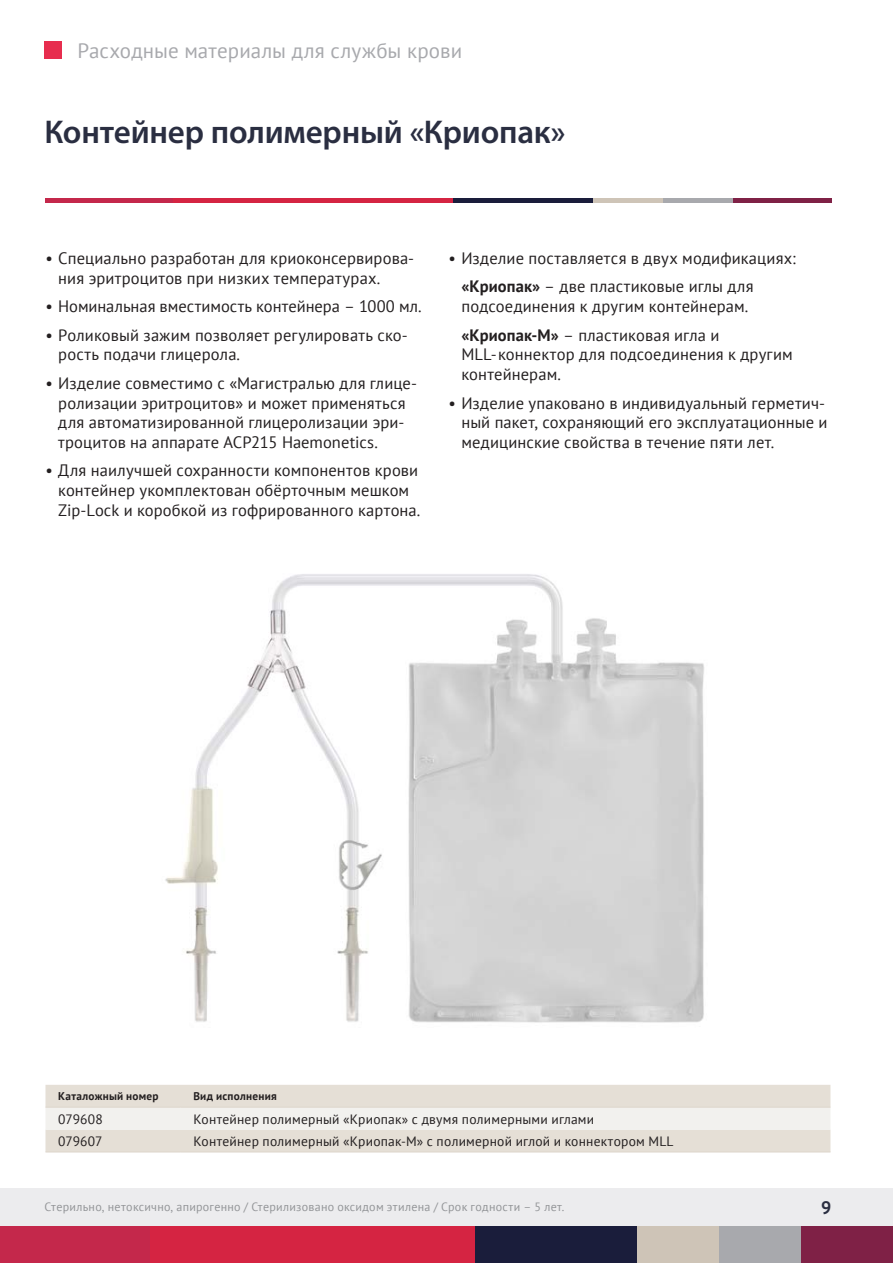
<style>
.page{position:relative;width:893px;height:1263px;background:#fff}
.page>*{position:absolute;margin:0;border:0;box-sizing:border-box;transform-origin:0 0}
.t1{font:600 33px "Myriad Pro";letter-spacing:-.005em;color:#2a2e41}
.t2{font:21px "PT Sans";letter-spacing:.005em;color:#a8a9ad}
.t3{font:700 18px "PT Sans";color:#2a2e41}
.t4{font:16.5px/19.8px "PT Sans";letter-spacing:.01em;color:#231f20}
.Table_text{font:13.5px "PT Sans";letter-spacing:.015em;color:#231f20}
.t5{font:12px "PT Sans";letter-spacing:.02em;color:#939598}
.H_Tab{font:700 11.25px "PT Sans";letter-spacing:.02em;color:#231f20}
.s1{font-weight:700}
</style>
<div class="page">
<div style="left:0;top:1226px;width:160px;height:37px;background:#c4284b"></div>
<div style="left:150px;top:1226px;width:162px;height:37px;background:#d52442"></div>
<div style="left:312px;top:1226px;width:163px;height:37px;background:#d52442"></div>
<div style="left:475px;top:1226px;width:163px;height:37px;background:#1a1d3b"></div>
<div style="left:638px;top:1226px;width:81px;height:37px;background:#cec4b7"></div>
<div style="left:800px;top:1226px;width:93px;height:37px;background:#7f2146"></div>
<div style="left:719px;top:1226px;width:81px;height:37px;background:#a8a9ad"></div>
<hr style="left:0;top:1226px;width:1px;height:37px;background:#7f2146">
<div style="left:0;top:1188px;width:893px;height:38px;background:#ececee"></div>
<div style="left:45px;top:42px;width:17px;height:17px;background:#e72d4e"></div>
<div style="left:45px;top:1085px;width:785px;height:66px;background:#e5dfd6"></div>
<div style="left:45px;top:1108px;width:785px;height:21px;background:#f2f1ee"></div>
<hr style="left:45px;top:1107px;width:136px;height:1px;background:#ddd5cb">
<hr style="left:181px;top:1107px;width:649px;height:1px;background:#ddd5cb">
<hr style="left:45px;top:1151px;width:136px;height:1px;background:#ddd5cb">
<hr style="left:181px;top:1151px;width:649px;height:1px;background:#ddd5cb">
<hr style="left:45px;top:198px;width:129px;height:4px;background:#c4284b">
<hr style="left:174px;top:198px;width:139px;height:4px;background:#d52442">
<hr style="left:313px;top:198px;width:140px;height:4px;background:#d52442">
<hr style="left:453px;top:198px;width:140px;height:4px;background:#1a1d3b">
<hr style="left:593px;top:198px;width:70px;height:4px;background:#cec4b7">
<hr style="left:733px;top:198px;width:98px;height:4px;background:#7f2146">
<hr style="left:663px;top:198px;width:70px;height:4px;background:#a8a9ad">
<img style="left:165px;top:574px;width:539px;height:449px">
<p class="t2" style="left:77px;top:37px;width:386px">Расходные материалы для службы крови</p>
<h1 class="t1" style="left:45px;top:111px;width:522px">Контейнер полимерный «Криопак»</h1>
<p class="t4" style="left:58px;top:248px;width:357px;text-indent:-13px">• Специально разработан для криоконсервирова&shy;ния эритроцитов при низких температурах.</p>
<p class="t4" style="left:45px;top:296px;width:378px">• Номинальная вместимость контейнера – 1000 мл.</p>
<p class="t4" style="left:58px;top:324px;width:351px;text-indent:-13px">• Роликовый зажим позволяет регулировать ско&shy;рость подачи глицерола.</p>
<p class="t4" style="left:58px;top:373px;width:360px;text-indent:-13px">• Изделие совместимо с «Магистралью для глице&shy;ролизации эритроцитов» и может применяться для автоматизированной глицеролизации эри&shy;троцитов на аппарате ACP215 Haemonetics.</p>
<p class="t4" style="left:58px;top:460px;width:364px;text-indent:-13px">• Для наилучшей сохранности компонентов крови контейнер укомплектован обёрточным мешком<br>Zip-Lock и коробкой из гофрированного картона.</p>
<p class="t4" style="left:449px;top:248px;width:349px">• Изделие поставляется в двух модификациях:</p>
<p class="t4" style="left:461px;top:276px;width:294px"><span class="s1">«Криопак»</span> – две пластиковые иглы для подсоединения к другим контейнерам.</p>
<p class="t4" style="left:461px;top:324px;width:333px"><span class="s1">«Криопак-M»</span> – пластиковая игла и<br>MLL-коннектор для подсоединения к другим контейнерам.</p>
<p class="t4" style="left:461px;top:392px;width:368px;text-indent:-13px">• Изделие упаковано в индивидуальный герметич&shy;ный пакет, сохраняющий его эксплуатационные и медицинские свойства в течение пяти лет.</p>
<p class="H_Tab" style="left:58px;top:1089px;width:102px">Каталожный номер</p>
<p class="H_Tab" style="left:193px;top:1089px;width:85px">Вид исполнения</p>
<p class="Table_text" style="left:58px;top:1110px;width:46px">079608</p>
<p class="Table_text" style="left:193px;top:1110px;width:402px">Контейнер полимерный «Криопак» с двумя полимерными иглами</p>
<p class="Table_text" style="left:58px;top:1132px;width:46px">079607</p>
<p class="Table_text" style="left:193px;top:1132px;width:482px">Контейнер полимерный «Криопак-М» с полимерной иглой и коннектором MLL</p>
<p class="t5" style="left:45px;top:1199px;width:521px">Стерильно, нетоксично, апирогенно / Стерилизовано оксидом этилена / Срок годности – 5 лет.</p>
<p class="t3" style="left:821px;top:1196px;width:12px">9</p>
</div>
